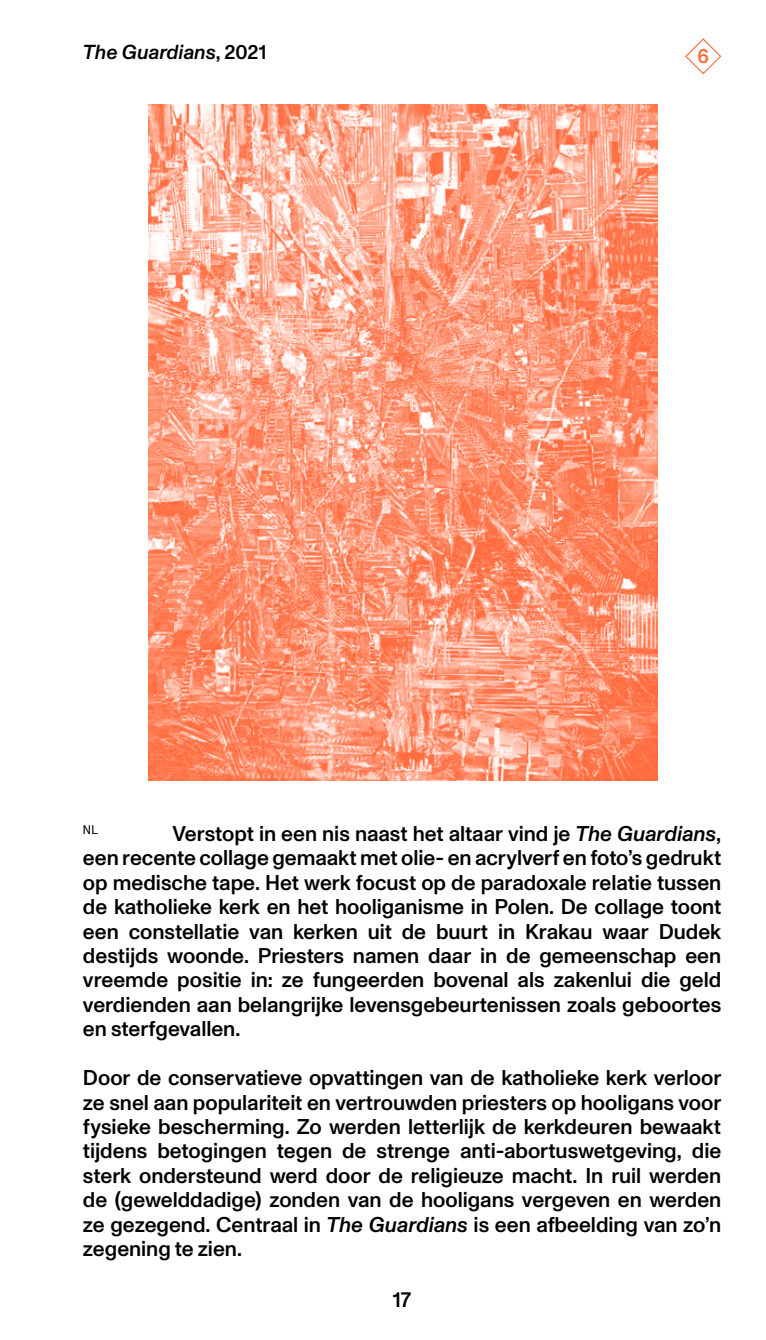
<style>
.page{position:relative;width:766px;height:1340px;background:#fff}
.page>*{position:absolute;margin:0;border:0;box-sizing:border-box;transform-origin:0 0}
.t1{font:500 21.38px/24.3px "ABC Monument Grotesk";letter-spacing:-.005em;color:#000;text-align:justify}
.t2{font:italic 500 20.25px "ABC Monument Grotesk";color:#000}
.t3{font:500 20.25px "ABC Monument Grotesk";color:#ff6b3d}
.t4{font:12.38px "Monument Grotesk Semi Mono";color:#000}
.s1{font-style:normal}
.s2{font-style:italic}
</style>
<div class="page">
<svg style="left:685px;top:38px;width:37px;height:37px"></svg>
<img style="left:149px;top:104px;width:508px;height:676px">
<p class="t2" style="left:83px;top:40px;width:185px">The Guardians<span class="s1">, 2021</span></p>
<p class="t3" style="left:697px;top:45px;width:13px">6</p>
<p class="t4" style="left:83px;top:820px;width:17px">NL</p>
<p class="t1" style="left:83px;top:821px;width:639px;text-indent:89px">Verstopt in een nis naast het altaar vind je <span class="s2">The Guardians</span>, een recente collage gemaakt met olie- en acrylverf en foto’s gedrukt op medische tape. Het werk focust op de paradoxale relatie tussen de katholieke kerk en het hooliganisme in Polen. De collage toont een constellatie van kerken uit de buurt in Krakau waar Dudek destijds woonde. Priesters namen daar in de gemeenschap een vreemde positie in: ze fungeerden bovenal als zakenlui die geld verdienden aan belangrijke levensgebeurtenissen zoals geboortes en sterfgevallen.</p>
<p class="t1" style="left:83px;top:1065px;width:639px">Door de conservatieve opvattingen van de katholieke kerk verloor ze snel aan populariteit en vertrouwden priesters op hooligans voor fysieke bescherming. Zo werden letterlijk de kerkdeuren bewaakt tijdens betogingen tegen de strenge anti-abortuswetgeving, die sterk ondersteund werd door de religieuze macht. In ruil werden de (gewelddadige) zonden van de hooligans vergeven en werden ze gezegend. Centraal in <span class="s2">The Guardians</span> is een afbeelding van zo’n zegening te zien.</p>
<p class="t1" style="left:393px;top:1287px;width:20px">17</p>
</div>
